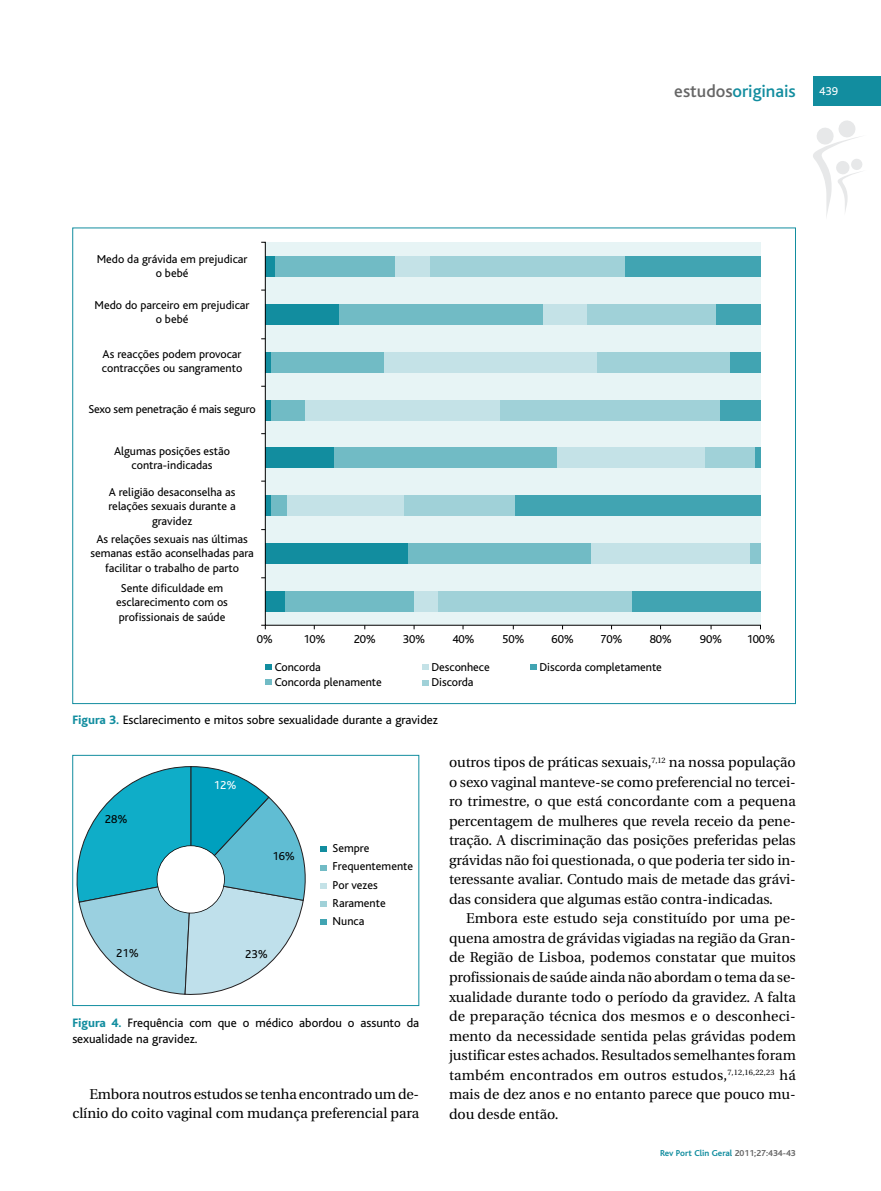
<style>
.page{position:relative;width:881px;height:1191px;background:#fff}
.page>*{position:absolute;margin:0;border:0;box-sizing:border-box;transform-origin:0 0}
.t1{font:500 18px "Bliss";color:#128d9f}
.t2{font:14.25px/19.5px "Utopia";letter-spacing:-.005em;color:#000;text-align:justify}
.t3{font:12.75px/16.5px "Bliss";color:#000}
.t4{font:12px/14.2px "Bliss";color:#000;text-align:center}
.t5{font:12px "Bliss";color:#fff}
.t6{font:700 9px "Bliss";color:#128d9f}
.s1{color:#666}
.s2{font-weight:800;color:#128d9f}
</style>
<div class="page">
<div style="left:72px;top:755px;width:347px;height:251px;border:1px solid #128d9f"></div>
<svg style="left:813px;top:120px;width:49px;height:97px"></svg>
<div style="left:812px;top:77px;width:68px;height:29px;background:#128d9f"></div>
<svg style="left:261px;top:241px;width:500px;height:389px;background:#badce1"></svg>
<svg style="left:261px;top:625px;width:5px;height:4px"></svg>
<svg style="left:265px;top:664px;width:6px;height:6px"></svg>
<svg style="left:265px;top:679px;width:6px;height:6px"></svg>
<svg style="left:422px;top:664px;width:6px;height:6px"></svg>
<svg style="left:422px;top:680px;width:6px;height:6px"></svg>
<svg style="left:530px;top:664px;width:6px;height:6px"></svg>
<svg style="left:77px;top:766px;width:228px;height:228px"></svg>
<div style="left:157px;top:845px;width:67px;height:68px;background:#fff;border-radius:50%"></div>
<div style="left:157px;top:845px;width:68px;height:68px;border:2px solid #000;border-radius:50%"></div>
<div style="left:320px;top:846px;width:7px;height:6px;background:#128d9f"></div>
<div style="left:320px;top:864px;width:7px;height:6px;background:#71bbc5"></div>
<div style="left:320px;top:882px;width:7px;height:6px;background:#c4e2e7"></div>
<div style="left:320px;top:901px;width:7px;height:6px;background:#a0d1d8"></div>
<div style="left:320px;top:919px;width:7px;height:6px;background:#41a4b2"></div>
<p class="t4" style="left:97px;top:253px;width:152px">Medo da grávida em prejudicar o bebé</p>
<p class="t4" style="left:95px;top:299px;width:156px">Medo do parceiro em prejudicar o bebé</p>
<p class="t4" style="left:102px;top:348px;width:142px;text-align:left">As reacções podem provocar contracções ou sangramento</p>
<p class="t4" style="left:88px;top:403px;width:168px">Sexo sem penetração é mais seguro</p>
<p class="t4" style="left:114px;top:445px;width:118px">Algumas posições estão contra-indicadas</p>
<p class="t4" style="left:108px;top:486px;width:129px">A religião desaconselha as relações sexuais durante a gravidez</p>
<p class="t4" style="left:90px;top:533px;width:165px">As relações sexuais nas últimas semanas estão aconselhadas para facilitar o trabalho de parto</p>
<p class="t4" style="left:116px;top:582px;width:113px">Sente dificuldade em esclarecimento com os profissionais de saúde</p>
<p class="t1" style="left:674px;top:85px;width:123px"><span class="s1">estudos</span>originais</p>
<p class="t5" style="left:819px;top:87px;width:20px">439</p>
<p class="t4" style="left:257px;top:633px;width:18px">0%</p>
<p class="t4" style="left:303px;top:633px;width:24px">10%</p>
<p class="t4" style="left:353px;top:633px;width:24px">20%</p>
<p class="t4" style="left:403px;top:633px;width:24px">30%</p>
<p class="t4" style="left:452px;top:633px;width:24px">40%</p>
<p class="t4" style="left:502px;top:633px;width:24px">50%</p>
<p class="t4" style="left:551px;top:633px;width:24px">60%</p>
<p class="t4" style="left:600px;top:633px;width:24px">70%</p>
<p class="t4" style="left:649px;top:633px;width:24px">80%</p>
<p class="t4" style="left:699px;top:633px;width:24px">90%</p>
<p class="t4" style="left:746px;top:633px;width:30px">100%</p>
<p class="t4" style="left:275px;top:661px;width:108px;text-align:left">Concorda<br>Concorda plenamente</p>
<p class="t4" style="left:431px;top:661px;width:60px;text-align:left">Desconhece<br>Discorda</p>
<p class="t4" style="left:539px;top:661px;width:124px">Discorda completamente</p>
<p class="t3" style="left:72px;top:713px;width:367px"><span class="s2">Figura 3.</span> Esclarecimento e mitos sobre sexualidade durante a gravidez</p>
<p class="t4" style="left:105px;top:813px;width:24px">28%</p>
<p class="t5" style="left:214px;top:781px;width:24px">12%</p>
<p class="t4" style="left:272px;top:850px;width:24px">16%</p>
<p class="t4" style="left:116px;top:947px;width:24px">21%</p>
<p class="t4" style="left:245px;top:948px;width:24px">23%</p>
<p class="t4" style="left:332px;top:840px;width:82px;line-height:18.3px;text-align:left">Sempre<br>Frequentemente<br>Por vezes<br>Raramente<br>Nunca</p>
<p class="t3" style="left:72px;top:1016px;width:348px"><span class="s2">Figura 4.</span> Frequência com que o médico abordou o assunto da sexualidade na gravidez.</p>
<p class="t2" style="left:72px;top:1085px;width:348px;text-align:right">Emboranoutros estudos se tenha encontradoumde&shy;clínio do coito vaginal com mudança preferencial para</p>
<p class="t2" style="left:449px;top:754px;width:348px">outros tipos de práticas sexuais,<sup>7,12</sup> na nossa população o sexo vaginal manteve-se como preferencial no tercei&shy;ro trimestre, o que está concordante com a pequena percentagem de mulheres que revela receio da pene&shy;tração. A discriminação das posições preferidas pelas grávidas não foi questionada, o que poderia ter sido in&shy;teressante avaliar. Contudo mais de metade das grávi&shy;das considera que algumas estão contra-indicadas.</p>
<p class="t2" style="left:449px;top:910px;width:348px;text-indent:17px">Embora este estudo seja constituído por uma pe&shy;quena amostra de grávidas vigiadas na região da Gran&shy;de Região de Lisboa, podemos constatar que muitos profissionais de saúde ainda não abordam o tema da se&shy;xualidade durante todo o período da gravidez. A falta de preparação técnica dos mesmos e o desconheci&shy;mento da necessidade sentida pelas grávidas podem justificar estes achados. Resultados semelhantes foram também encontrados em outros estudos,<sup>7,12,16,22,23</sup> há mais de dez anos e no entanto parece que pouco mu&shy;dou desde então.</p>
<p class="t6" style="left:659px;top:1149px;width:137px">Rev Port Clin Geral <span class="s1">2011;27:434-43</span></p>
</div>
